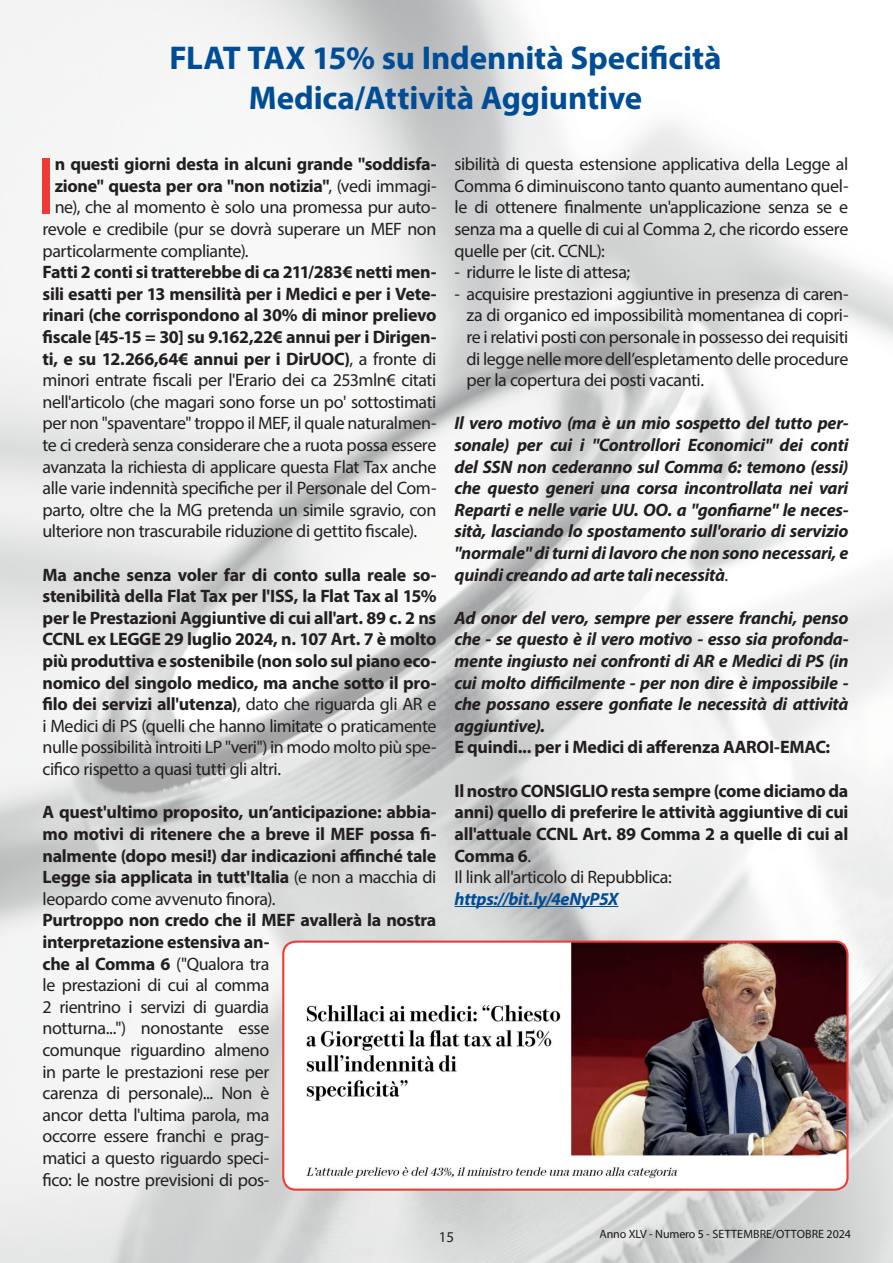
<style>
.page{position:relative;width:893px;height:1263px;background:#fff}
.page>*{position:absolute;margin:0;border:0;box-sizing:border-box;transform-origin:0 0}
.t1{font:82.05px "Myriad Pro";color:#ee3c35}
.t2{font:700 33px/39.6px "Myriad Pro";letter-spacing:-.005em;color:#014d95;text-align:center}
.t3{font:18px/21.6px "Myriad Pro";letter-spacing:-.025em;color:#231f20;text-align:justify}
.t4{font:700 18px/21.6px "Myriad Pro";letter-spacing:-.015em;color:#231f20;text-align:justify}
.t5{font:italic 700 18px/21.6px "Myriad Pro";letter-spacing:-.015em;color:#231f20;text-align:justify}
.t6{font:italic 700 18px "Myriad Pro";letter-spacing:-.015em;color:#014d95}
.t7{font:15px "Myriad Pro";color:#231f20}
.t8{font:12px "Myriad Pro";letter-spacing:-.01em;color:#231f20}
.s1{font-weight:400}
.s2{font-weight:700}
.s3{font-weight:400;font-style:normal}
</style>
<div class="page">
<img style="left:0;top:0;width:893px;height:1263px">
<hr style="left:454px;top:906px;width:164px;height:1px;background:#014d95">
<div style="left:283px;top:941px;width:564px;height:249px;background:#fff;border-radius:13px"></div>
<img style="left:306px;top:941px;width:541px;height:244px">
<div style="left:282px;top:940px;width:566px;height:251px;border:2px solid #ee3c35;border-radius:13px"></div>
<h2 class="t2" style="left:169px;top:37px;width:554px">FLAT TAX 15% su Indennità Specificità<br>Medica/Attività Aggiuntive</h2>
<h1 class="t1" style="left:36px;top:135px;width:21px">I</h1>
<p class="t4" style="left:55px;top:153px;width:383px">n questi giorni desta in alcuni grande "soddisfa-</p>
<p class="t4" style="left:55px;top:174px;width:383px">zione" questa per ora "non notizia"<span class="s1">, (vedi immagi-</span></p>
<p class="t3" style="left:55px;top:196px;width:383px">ne), che al momento è solo una promessa pur auto-</p>
<p class="t3" style="left:43px;top:218px;width:395px">revole e credibile (pur se dovrà superare un MEF non</p>
<p class="t3" style="left:43px;top:239px;width:208px">particolarmente compliante).</p>
<p class="t3" style="left:43px;top:261px;width:395px"><span class="s2">Fatti 2 conti si tratterebbe di ca 211/283€ netti men&shy;sili esatti per 13 mensilità per i Medici e per i Vete&shy;rinari (che corrispondono al 30% di minor prelievo fiscale [45-15 = 30] su 9.162,22€ annui per i Dirigen&shy;ti, e su 12.266,64€ annui per i DirUOC)</span>, a fronte di minori entrate fiscali per l'Erario dei ca 253mln€ citati nell'articolo (che magari sono forse un po' sottostimati per non "spaventare" troppo il MEF, il quale naturalmen&shy;te ci crederà senza considerare che a ruota possa essere avanzata la richiesta di applicare questa Flat Tax anche alle varie indennità specifiche per il Personale del Com&shy;parto, oltre che la MG pretenda un simile sgravio, con ulteriore non trascurabile riduzione di gettito fiscale).</p>
<p class="t4" style="left:43px;top:563px;width:396px">Ma anche senza voler far di conto sulla reale so&shy;stenibilità della Flat Tax per l'ISS, la Flat Tax al 15% per le Prestazioni Aggiuntive di cui all'art. 89 c. 2 ns CCNL ex LEGGE 29 luglio 2024, n. 107 Art. 7 è molto più produttiva e sostenibile (non solo sul piano eco&shy;nomico del singolo medico, ma anche sotto il pro&shy;filo dei servizi all'utenza)<span class="s1">, dato che riguarda gli AR e i Medici di PS (quelli che hanno limitate o praticamente nulle possibilità introiti LP "veri") in modo molto più spe&shy;cifico rispetto a quasi tutti gli altri.</span></p>
<p class="t4" style="left:43px;top:801px;width:395px">A quest'ultimo proposito, un’anticipazione: abbia&shy;mo motivi di ritenere che a breve il MEF possa fi&shy;nalmente (dopo mesi!) dar indicazioni affinché tale Legge sia applicata in tutt'Italia <span class="s1">(e non a macchia di leopardo come avvenuto finora).</span></p>
<p class="t3" style="left:43px;top:909px;width:395px;text-align:left"><span class="s2">Purtroppo non credo che il MEF avallerà la nostra interpretazione estensiva an-<br>che al Comma 6</span> ("Qualora tra<br>le prestazioni di cui al comma<br>2 rientrino i servizi di guardia<br>notturna...") nonostante esse<br>comunque riguardino almeno<br>in parte le prestazioni rese per<br>carenza di personale)... Non è<br>ancor detta l'ultima parola, ma<br>occorre essere franchi e prag-<br>matici a questo riguardo speci-<br>fico: le nostre previsioni di pos-</p>
<p class="t3" style="left:454px;top:153px;width:395px">sibilità di questa estensione applicativa della Legge al Comma 6 diminuiscono tanto quanto aumentano quel&shy;le di ottenere finalmente un'applicazione senza se e senza ma a quelle di cui al Comma 2, che ricordo essere quelle per (cit. CCNL):</p>
<p class="t3" style="left:454px;top:261px;width:177px">- ridurre le liste di attesa;</p>
<p class="t3" style="left:467px;top:283px;width:383px;text-indent:-12px">- acquisire prestazioni aggiuntive in presenza di caren&shy;za di organico ed impossibilità momentanea di copri&shy;re i relativi posti con personale in possesso dei requisiti di legge nelle more dell’espletamento delle procedure per la copertura dei posti vacanti.</p>
<p class="t5" style="left:454px;top:412px;width:395px">Il vero motivo (ma è un mio sospetto del tutto per&shy;sonale) per cui i "Controllori Economici" dei conti del SSN non cederanno sul Comma 6: temono (essi) che questo generi una corsa incontrollata nei vari Reparti e nelle varie UU. OO. a "gonfiarne" le neces&shy;sità, lasciando lo spostamento sull'orario di servizio "normale" di turni di lavoro che non sono necessari, e quindi creando ad arte tali necessità<span class="s3">.</span></p>
<p class="t5" style="left:454px;top:606px;width:396px">Ad onor del vero, sempre per essere franchi, penso che - se questo è il vero motivo - esso sia profonda&shy;mente ingiusto nei confronti di AR e Medici di PS (in cui molto difficilmente - per non dire è impossibile - che possano essere gonfiate le necessità di attività aggiuntive).</p>
<p class="t4" style="left:454px;top:736px;width:377px">E quindi... per i Medici di afferenza AAROI-EMAC:</p>
<p class="t4" style="left:454px;top:779px;width:395px;text-align:left">Il nostro CONSIGLIO resta sempre (come diciamo da anni) quello di preferire le attività aggiuntive di cui all'attuale CCNL Art. 89 Comma 2 a quelle di cui al Comma 6<span class="s1">.<br>Il link all'articolo di Repubblica:</span></p>
<p class="t6" style="left:454px;top:887px;width:165px">https://bit.ly/4eNyP5X</p>
<p class="t7" style="left:439px;top:1228px;width:17px">15</p>
<p class="t8" style="left:599px;top:1226px;width:253px">Anno XLV - Numero 5 - settembre/otTobre 2024</p>
</div>
